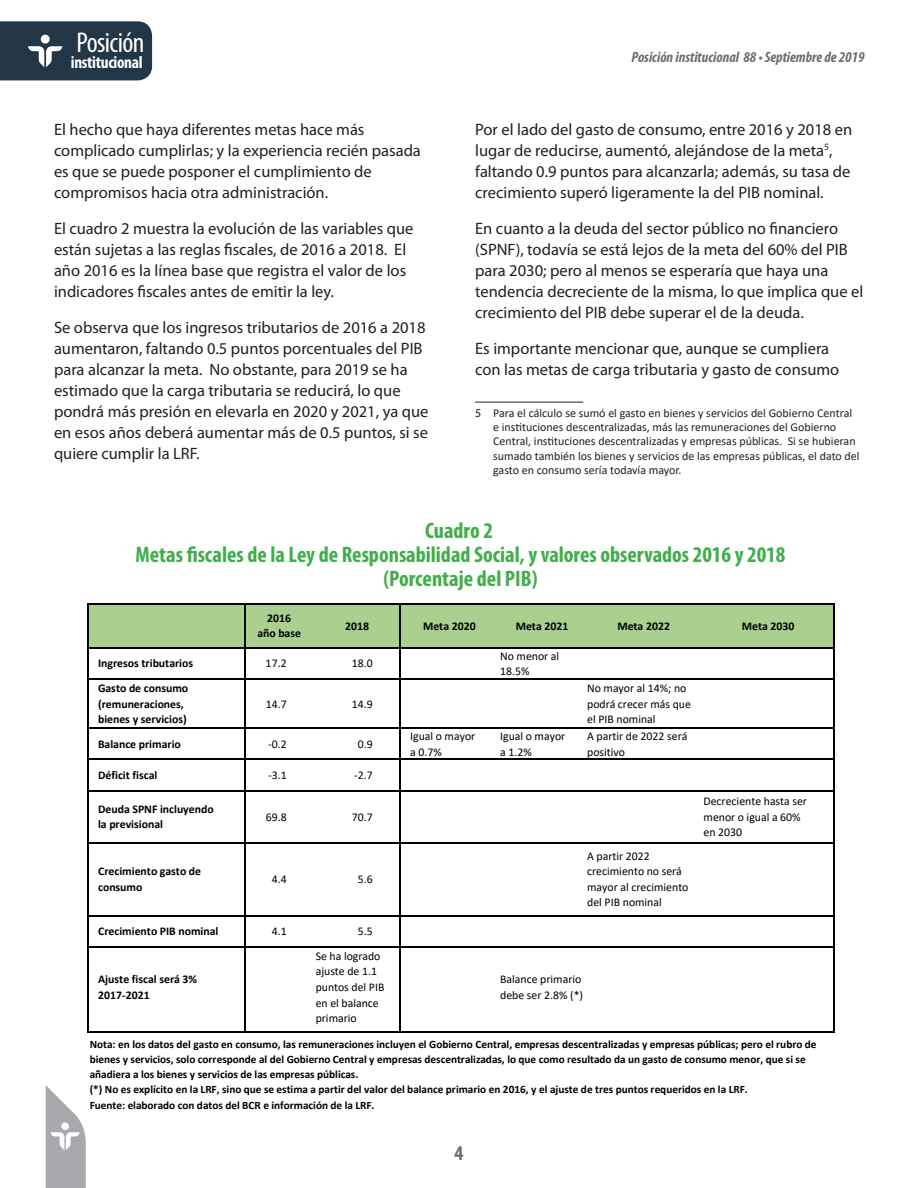
<style>
.page{position:relative;width:918px;height:1188px;background:#fff}
.page>*{position:absolute;margin:0;border:0;box-sizing:border-box;transform-origin:0 0}
.t1{font:condensed 28.8px "Myriad Pro";letter-spacing:-.02em;color:#fff}
.titulo_cuadro-grafic{font:700 condensed 22.5px/24px "Myriad Pro";color:#40ae49;text-align:center}
.t2{font:700 condensed 21px "Myriad Pro";color:#6c6d70}
.t3{font:700 condensed 17.25px "Myriad Pro";letter-spacing:-.02em;color:#fff}
.t4{font:16.5px/21px "Myriad Pro";color:#231f20}
.t5{font:italic 700 condensed 15px "Myriad Pro";color:#6c6d70}
.pie_de_pagina{font:12px/14.4px "Calibri";color:#231f20}
.t6{font:11.85px/15.6px "Calibri";color:#000}
.t7{font:700 11.85px/15.6px "Calibri";color:#000}
.t8{font:700 11.25px/15px "Calibri";color:#000}
.s1{font-family:"Myriad Pro"}
</style>
<div class="page">
<svg style="left:0;top:21px;width:152px;height:59px;background:#2e404e"></svg>
<svg style="left:46px;top:1085px;width:40px;height:103px"></svg>
<hr style="left:475px;top:402px;width:108px;height:1px;background:#231f20">
<div style="left:88px;top:604px;width:746px;height:44px;background:#a9d08e"></div>
<hr style="left:87px;top:603px;width:1px;height:430px;background:#000">
<hr style="left:244px;top:604px;width:1px;height:429px;background:#000">
<hr style="left:399px;top:604px;width:1px;height:429px;background:#000">
<hr style="left:834px;top:604px;width:1px;height:429px;background:#000">
<hr style="left:88px;top:603px;width:747px;height:1px;background:#000">
<hr style="left:88px;top:647px;width:747px;height:1px;background:#000">
<hr style="left:88px;top:678px;width:747px;height:1px;background:#000">
<hr style="left:88px;top:728px;width:747px;height:1px;background:#000">
<hr style="left:88px;top:759px;width:747px;height:1px;background:#000">
<hr style="left:88px;top:790px;width:747px;height:1px;background:#000">
<hr style="left:88px;top:842px;width:747px;height:1px;background:#000">
<hr style="left:88px;top:915px;width:747px;height:1px;background:#000">
<hr style="left:88px;top:946px;width:747px;height:1px;background:#000">
<hr style="left:88px;top:1032px;width:747px;height:1px;background:#000">
<h1 class="t1" style="left:77px;top:25px;width:70px">Posición</h1>
<p class="t3" style="left:71px;top:52px;width:73px">institucional</p>
<p class="t5" style="left:632px;top:48px;width:234px">Posición institucional 88 • Septiembre de 2019</p>
<p class="t4" style="left:54px;top:118px;width:368px">El hecho que haya diferentes metas hace más complicado cumplirlas; y la experiencia recién pasada es que se puede posponer el cumplimiento de compromisos hacia otra administración.</p>
<p class="t4" style="left:54px;top:217px;width:361px">El cuadro 2 muestra la evolución de las variables que están sujetas a las reglas fiscales, de 2016 a 2018. El año 2016 es la línea base que registra el valor de los indicadores fiscales antes de emitir la ley.</p>
<p class="t4" style="left:54px;top:316px;width:376px">Se observa que los ingresos tributarios de 2016 a 2018 aumentaron, faltando 0.5 puntos porcentuales del PIB para alcanzar la meta. No obstante, para 2019 se ha estimado que la carga tributaria se reducirá, lo que pondrá más presión en elevarla en 2020 y 2021, ya que en esos años deberá aumentar más de 0.5 puntos, si se quiere cumplir la LRF.</p>
<p class="t4" style="left:475px;top:118px;width:379px">Por el lado del gasto de consumo, entre 2016 y 2018 en lugar de reducirse, aumentó, alejándose de la meta<sup>5</sup>, faltando 0.9 puntos para alcanzarla; además, su tasa de crecimiento superó ligeramente la del PIB nominal.</p>
<p class="t4" style="left:475px;top:217px;width:390px">En cuanto a la deuda del sector público no financiero (SPNF), todavía se está lejos de la meta del 60% del PIB para 2030; pero al menos se esperaría que haya una tendencia decreciente de la misma, lo que implica que el crecimiento del PIB debe superar el de la deuda.</p>
<p class="t4" style="left:475px;top:337px;width:366px">Es importante mencionar que, aunque se cumpliera con las metas de carga tributaria y gasto de consumo</p>
<p class="pie_de_pagina" style="left:493px;top:405px;width:368px;text-indent:-18px"><span class="s1">5</span> Para el cálculo se sumó el gasto en bienes y servicios del Gobierno Central e instituciones descentralizadas, más las remuneraciones del Gobierno Central, instituciones descentralizadas y empresas públicas. Si se hubieran sumado también los bienes y servicios de las empresas públicas, el dato del gasto en consumo sería todavía mayor.</p>
<p class="titulo_cuadro-grafic" style="left:136px;top:518px;width:651px">Cuadro 2<br>Metas fiscales de la Ley de Responsabilidad Social, y valores observados 2016 y 2018 (Porcentaje del PIB)</p>
<p class="t7" style="left:257px;top:610px;width:45px;text-align:center">2016 año base</p>
<p class="t7" style="left:345px;top:618px;width:26px">2018</p>
<p class="t7" style="left:423px;top:618px;width:54px">Meta 2020</p>
<p class="t7" style="left:516px;top:618px;width:54px">Meta 2021</p>
<p class="t7" style="left:617px;top:618px;width:54px">Meta 2022</p>
<p class="t7" style="left:742px;top:618px;width:54px">Meta 2030</p>
<p class="t7" style="left:98px;top:655px;width:97px">Ingresos tributarios</p>
<p class="t6" style="left:266px;top:655px;width:23px">17.2</p>
<p class="t6" style="left:352px;top:655px;width:23px">18.0</p>
<p class="t6" style="left:500px;top:648px;width:61px">No menor al<br>18.5%</p>
<p class="t7" style="left:98px;top:680px;width:92px">Gasto de consumo (remuneraciones, bienes y servicios)</p>
<p class="t6" style="left:587px;top:680px;width:105px">No mayor al 14%; no podrá crecer más que el PIB nominal</p>
<p class="t6" style="left:266px;top:696px;width:23px">14.7</p>
<p class="t6" style="left:352px;top:696px;width:23px">14.9</p>
<p class="t7" style="left:98px;top:736px;width:84px">Balance primario</p>
<p class="t6" style="left:268px;top:736px;width:20px">-0.2</p>
<p class="t6" style="left:358px;top:736px;width:17px">0.9</p>
<p class="t6" style="left:410px;top:728px;width:67px">Igual o mayor a 0.7%</p>
<p class="t6" style="left:500px;top:728px;width:67px">Igual o mayor a 1.2%</p>
<p class="t6" style="left:587px;top:728px;width:102px">A partir de 2022 será positivo</p>
<p class="t7" style="left:98px;top:767px;width:61px">Déficit fiscal</p>
<p class="t6" style="left:268px;top:767px;width:20px">-3.1</p>
<p class="t6" style="left:354px;top:767px;width:20px">-2.7</p>
<p class="t7" style="left:98px;top:801px;width:117px">Deuda SPNF incluyendo la previsional</p>
<p class="t6" style="left:266px;top:808px;width:23px">69.8</p>
<p class="t6" style="left:352px;top:808px;width:23px">70.7</p>
<p class="t7" style="left:98px;top:863px;width:105px">Crecimiento gasto de consumo</p>
<p class="t6" style="left:272px;top:871px;width:17px">4.4</p>
<p class="t6" style="left:358px;top:871px;width:17px">5.6</p>
<p class="t7" style="left:98px;top:923px;width:122px">Crecimiento PIB nominal</p>
<p class="t6" style="left:272px;top:923px;width:17px">4.1</p>
<p class="t6" style="left:358px;top:923px;width:17px">5.5</p>
<p class="t6" style="left:587px;top:848px;width:103px">A partir 2022 crecimiento no será mayor al crecimiento del PIB nominal</p>
<p class="t6" style="left:704px;top:793px;width:105px">Decreciente hasta ser menor o igual a 60% en 2030</p>
<p class="t6" style="left:316px;top:948px;width:70px">Se ha logrado ajuste de 1.1 puntos del PIB en el balance primario</p>
<p class="t7" style="left:98px;top:971px;width:101px">Ajuste fiscal será 3%<br>2017-2021</p>
<p class="t6" style="left:500px;top:971px;width:84px">Balance primario debe ser 2.8% (*)</p>
<p class="t8" style="left:90px;top:1037px;width:728px">Nota: en los datos del gasto en consumo, las remuneraciones incluyen el Gobierno Central, empresas descentralizadas y empresas públicas; pero el rubro de bienes y servicios, solo corresponde al del Gobierno Central y empresas descentralizadas, lo que como resultado da un gasto de consumo menor, que si se añadiera a los bienes y servicios de las empresas públicas.</p>
<p class="t8" style="left:90px;top:1098px;width:286px">Fuente: elaborado con datos del BCR e información de la LRF.</p>
<p class="t8" style="left:90px;top:1082px;width:660px">(*) No es explícito en la LRF, sino que se estima a partir del valor del balance primario en 2016, y el ajuste de tres puntos requeridos en la LRF.</p>
<p class="t2" style="left:455px;top:1140px;width:10px">4</p>
</div>
